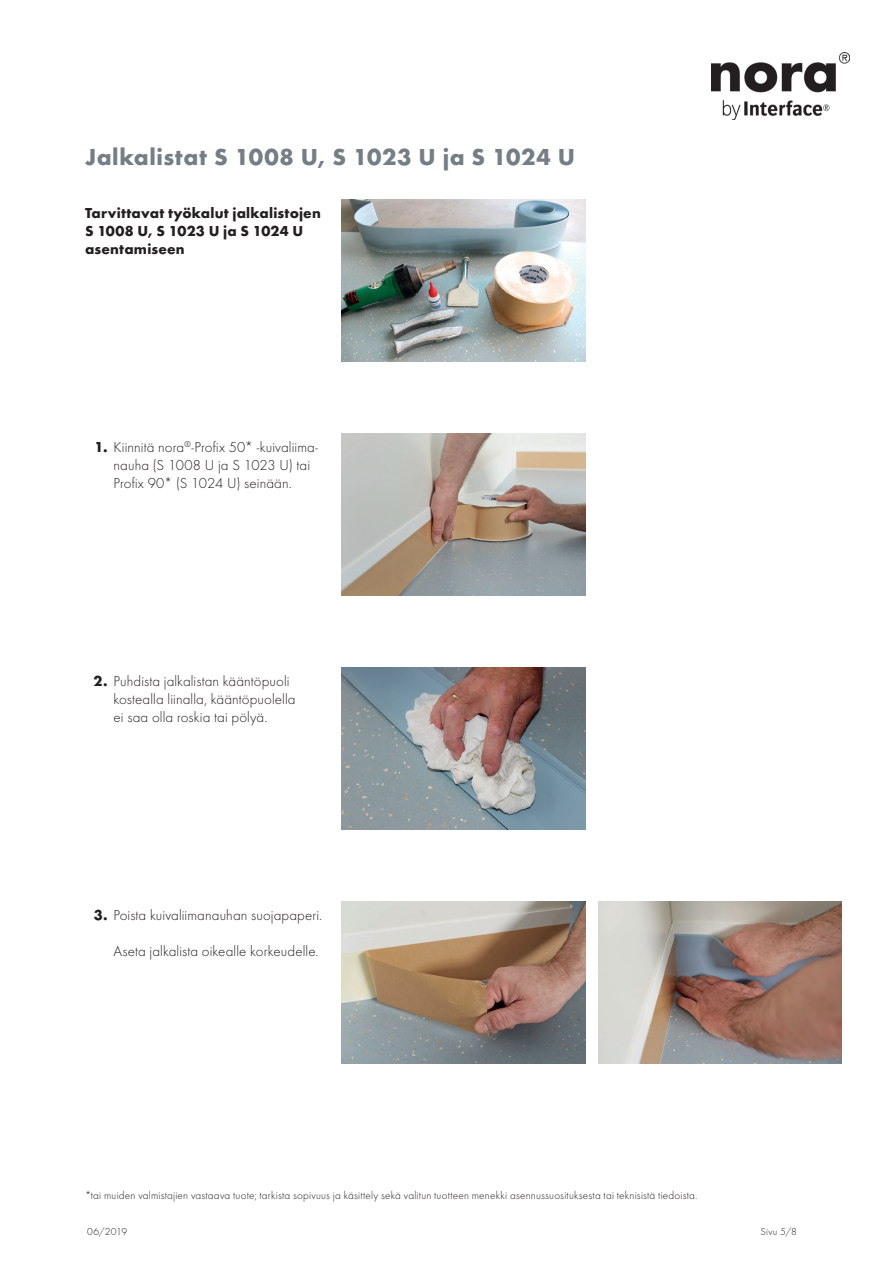
<style>
.page{position:relative;width:893px;height:1263px;background:#fff}
.page>*{position:absolute;margin:0;border:0;box-sizing:border-box;transform-origin:0 0}
.t1{font:700 24px "Futura";letter-spacing:.025em;color:#747e84}
.t2{font:300 15px/18px "Futura";letter-spacing:.005em;color:#231f20}
.t3{font:700 15px/18px "Futura";letter-spacing:.015em;color:#231f20}
.t4{font:300 11.25px "Futura";letter-spacing:.015em;color:#231f20}
.t5{font:300 10.5px "Futura";letter-spacing:.035em;color:#231f20}
.s1{font-weight:700}
</style>
<div class="page">
<img style="left:342px;top:200px;width:243px;height:162px">
<img style="left:342px;top:434px;width:243px;height:162px">
<img style="left:342px;top:668px;width:243px;height:162px">
<img style="left:342px;top:902px;width:243px;height:162px">
<img style="left:598px;top:902px;width:244px;height:162px">
<img style="left:711px;top:53px;width:139px;height:66px">
<h1 class="t1" style="left:85px;top:142px;width:491px">Jalkalistat S 1008 U, S 1023 U ja S 1024 U</h1>
<p class="t3" style="left:85px;top:203px;width:237px">Tarvittavat työkalut jalkalistojen<br>S 1008 U, S 1023 U ja S 1024 U asentamiseen</p>
<p class="t2" style="left:114px;top:438px;width:206px;text-indent:-19px"><span class="s1">1.</span> Kiinnitä nora<sup>®</sup>-Profix 50* -kuivaliima&shy;nauha (S 1008 U ja S 1023 U) tai<br>Profix 90* (S 1024 U) seinään.</p>
<p class="t2" style="left:114px;top:672px;width:184px;text-indent:-20px"><span class="s1">2.</span> Puhdista jalkalistan kääntöpuoli kostealla liinalla, kääntöpuolella ei saa olla roskia tai pölyä.</p>
<p class="t2" style="left:94px;top:906px;width:230px"><span class="s1">3.</span> Poista kuivaliimanauhan suojapaperi.</p>
<p class="t2" style="left:114px;top:942px;width:207px">Aseta jalkalista oikealle korkeudelle.</p>
<p class="t4" style="left:85px;top:1189px;width:614px">*tai muiden valmistajien vastaava tuote; tarkista sopivuus ja käsittely sekä valitun tuotteen menekki asennussuosituksesta tai teknisistä tiedoista.</p>
<p class="t5" style="left:87px;top:1225px;width:42px">06/2019</p>
<p class="t5" style="left:760px;top:1225px;width:38px">Sivu 5/8</p>
</div>
